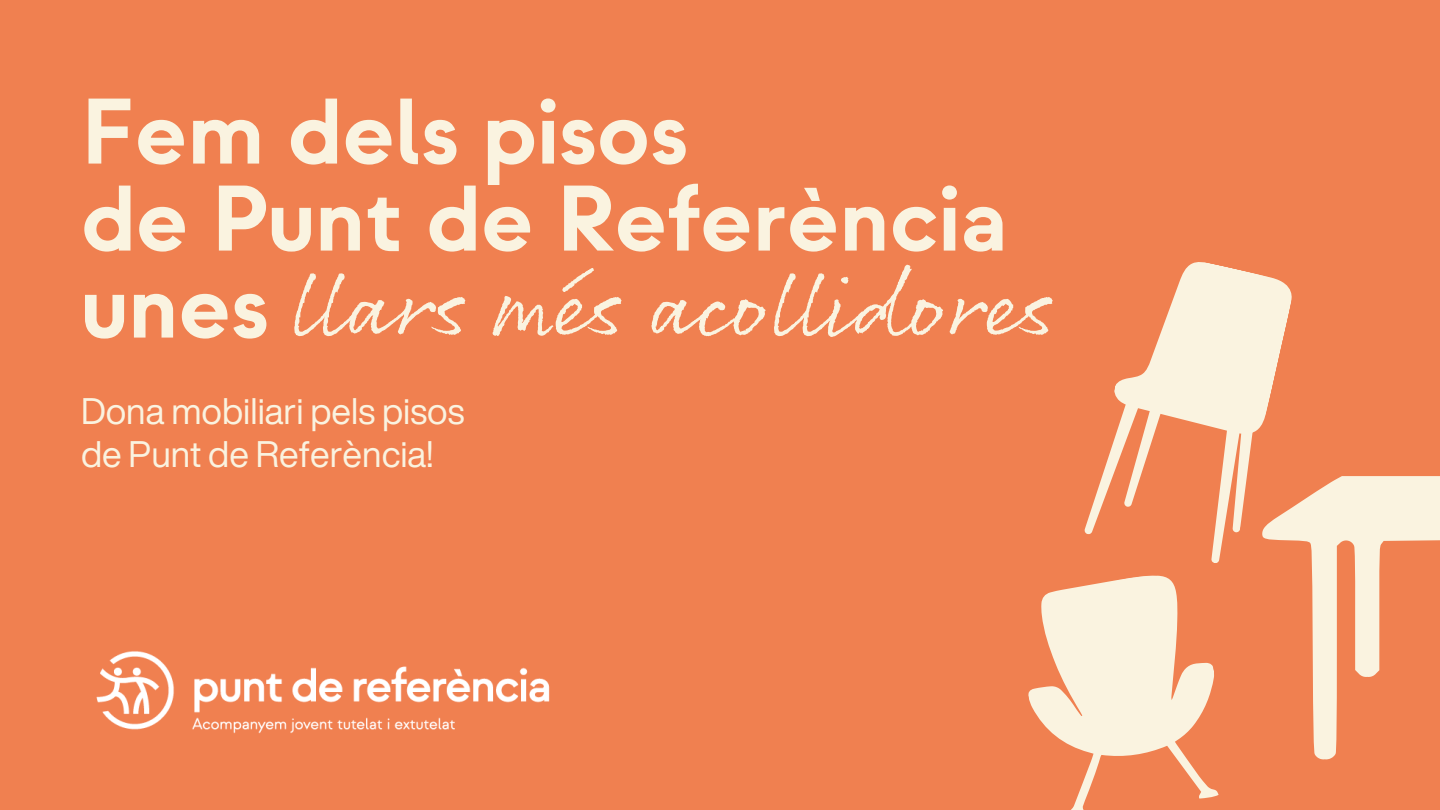
<style>
.page{position:relative;width:1440px;height:810px;background:#f08050}
.page>*{position:absolute;margin:0;border:0;box-sizing:border-box;transform-origin:0 0}
.t1{font:700 92.9px/87px "Strawford";color:#faf3e0}
.t2{font:92.9px "Rollerscript Rough";color:#faf3e0}
.t3{font:36px "Helvetica Now Display";color:#faf3e0}
</style>
<div class="page">
<img style="left:96px;top:651px;width:454px;height:83px">
<svg style="left:1084px;top:262px;width:208px;height:301px"></svg>
<svg style="left:1262px;top:476px;width:178px;height:284px"></svg>
<svg style="left:1028px;top:575px;width:191px;height:235px;fill:#faf3e0"></svg>
<h2 class="t1" style="left:81px;top:92px;width:928px">Fem dels pisos<br>de Punt de Referència unes</h2>
<p class="t2" style="left:290px;top:247px;width:765px">llars més acollidores</p>
<h1 class="t3" style="left:81px;top:384px;width:385px">Dona mobiliari pels pisos</h1>
<p class="t3" style="left:81px;top:427px;width:354px">de Punt de Referència!</p>
</div>
